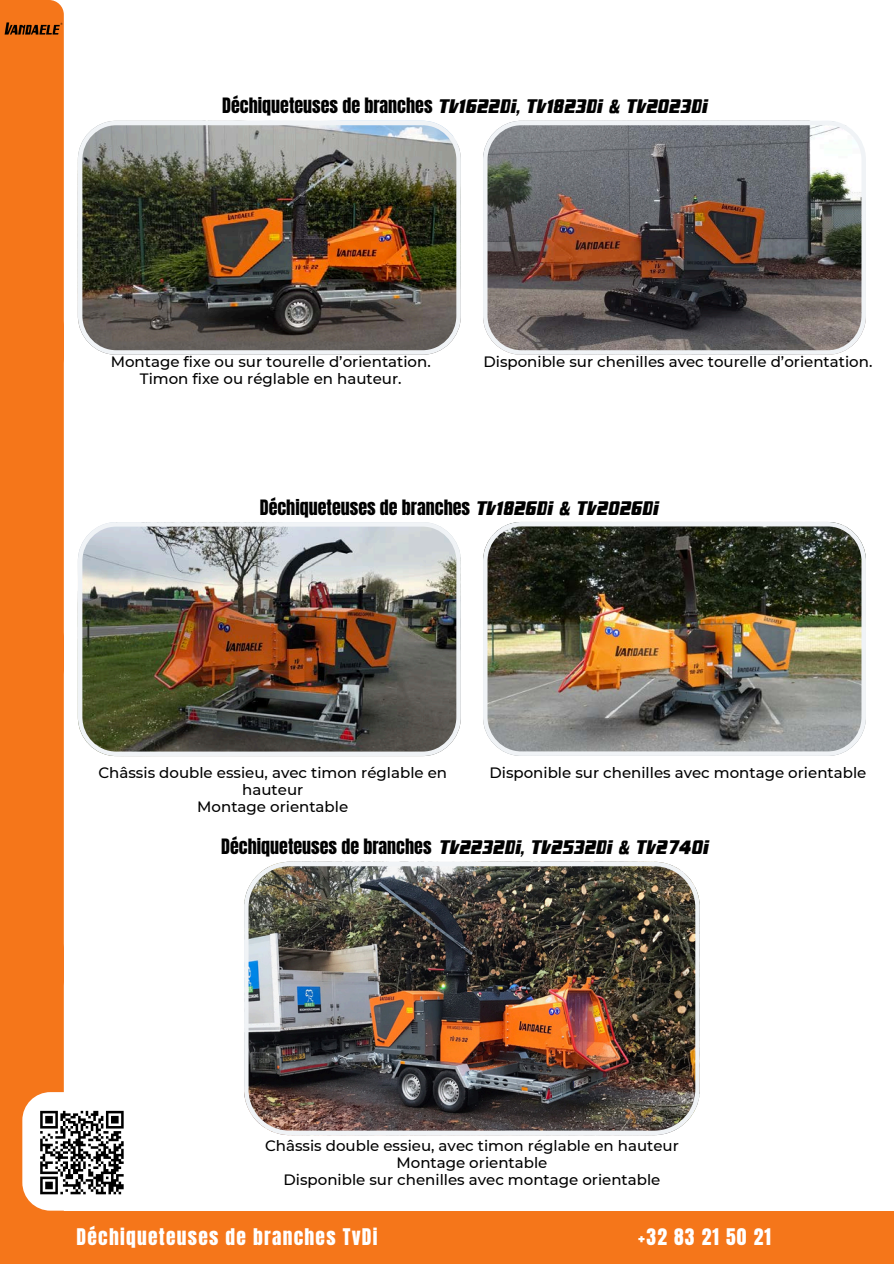
<style>
.page{position:relative;width:894px;height:1264px;background:#fff}
.page>*{position:absolute;margin:0;border:0;box-sizing:border-box;transform-origin:0 0}
.t1{font:900 19.5px "Vandaele";color:#000}
.t2{font:19.5px "Anton";letter-spacing:.065em;color:#fff}
.t3{font:18px "Anton";color:#000}
.t4{font:500 15px/16.8px "Montserrat";color:#000;text-align:center}
.s1{font-family:"Anton";font-weight:400;font-size:18px}
.s2{font-family:"Vandaele";font-weight:900;font-size:19.5px}
</style>
<div class="page">
<img style="left:126px;top:522px;width:334px;height:234px">
<img style="left:483px;top:522px;width:382px;height:234px">
<img style="left:483px;top:121px;width:382px;height:234px">
<img style="left:126px;top:121px;width:334px;height:234px">
<img style="left:244px;top:861px;width:455px;height:274px">
<div style="left:0;top:1210px;width:893px;height:53px;background:#f5761a"></div>
<svg style="left:0;top:0;width:126px;height:1211px"></svg>
<img style="left:4px;top:22px;width:59px;height:12px">
<p class="t1" style="left:222px;top:96px;width:486px"><span class="s1">Déchiqueteuses de branches</span> TV1622DI, TV1823DI &amp; TV2023DI</p>
<p class="t4" style="left:111px;top:353px;width:321px">Montage fixe ou sur tourelle d’orientation.</p>
<p class="t4" style="left:140px;top:370px;width:263px">Timon fixe ou réglable en hauteur.</p>
<p class="t4" style="left:483px;top:353px;width:390px">Disponible sur chenilles avec tourelle d’orientation.</p>
<p class="t3" style="left:260px;top:494px;width:400px">Déchiqueteuses de branches <span class="s2">TV1826DI &amp; TV2026DI</span></p>
<h1 class="t4" style="left:98px;top:764px;width:350px">Châssis double essieu, avec timon réglable en hauteur</h1>
<h1 class="t4" style="left:197px;top:798px;width:152px">Montage orientable</h1>
<p class="t4" style="left:489px;top:764px;width:378px">Disponible sur chenilles avec montage orientable</p>
<p class="t1" style="left:221px;top:837px;width:488px"><span class="s1">Déchiqueteuses de branches</span> TV2232DI, TV2532DI &amp; TV2740I</p>
<h1 class="t4" style="left:265px;top:1137px;width:415px">Châssis double essieu, avec timon réglable en hauteur</h1>
<h1 class="t4" style="left:396px;top:1154px;width:152px">Montage orientable</h1>
<p class="t4" style="left:283px;top:1170px;width:378px">Disponible sur chenilles avec montage orientable</p>
<p class="t2" style="left:77px;top:1222px;width:302px">Déchiqueteuses de branches TvDi</p>
<p class="t2" style="left:638px;top:1222px;width:134px">+32 83 21 50 21</p>
</div>
